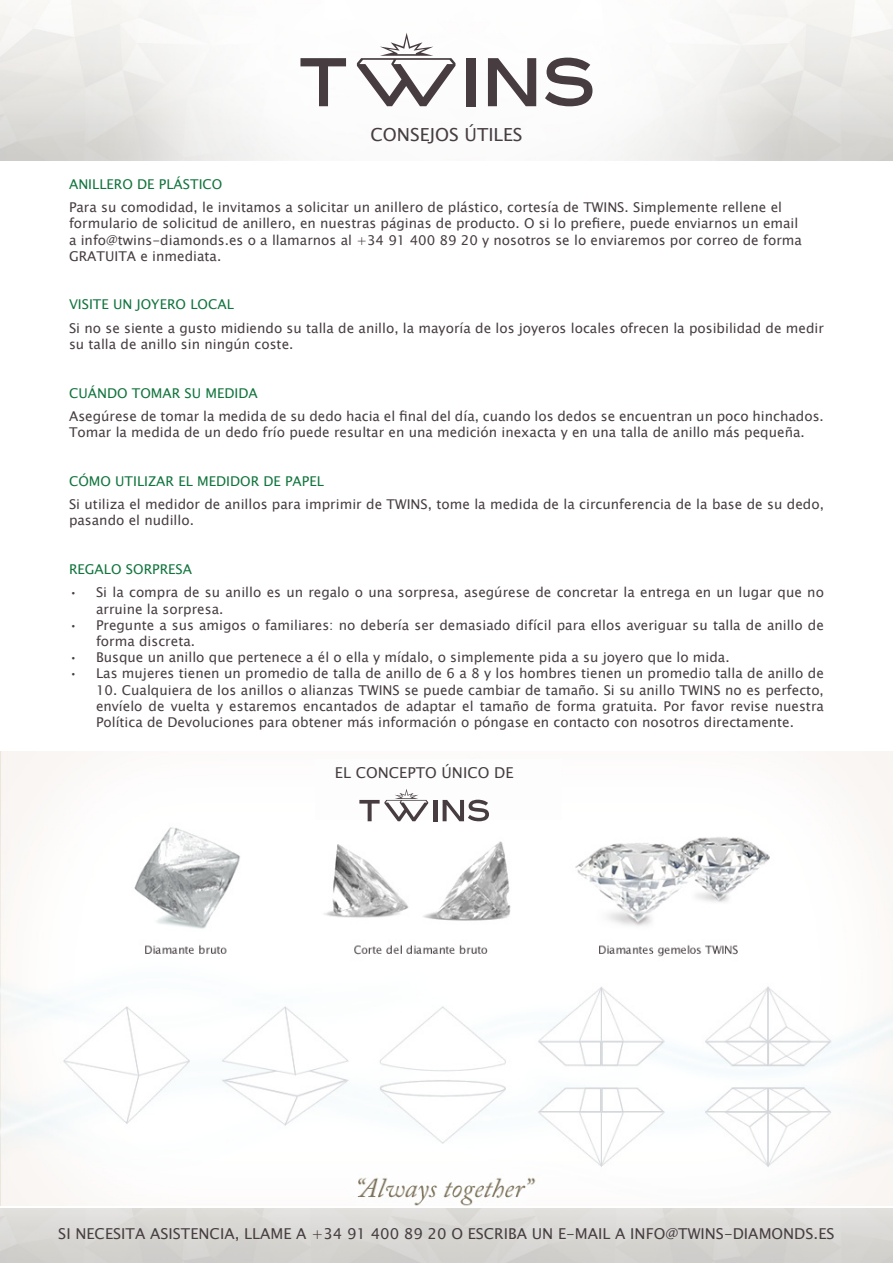
<style>
.page{position:relative;width:893px;height:1263px;background:#fff}
.page>*{position:absolute;margin:0;border:0;box-sizing:border-box;transform-origin:0 0}
.t1{font:18px "Lucida Sans Unicode";color:#473e42}
.t2{font:15px "Lucida Sans Unicode";color:#473e42}
.t3{font:13.5px/16.2px "Lucida Sans Unicode";color:#473e42}
.t4{font:13.5px "Lucida Sans Unicode";color:#11743d}
</style>
<div class="page">
<img style="left:0;top:0;width:893px;height:160px">
<svg style="left:300px;top:58px;width:46px;height:48px"></svg>
<div style="left:466px;top:58px;width:9px;height:48px;background:#473d41"></div>
<svg style="left:545px;top:58px;width:47px;height:48px"></svg>
<svg style="left:488px;top:58px;width:48px;height:48px"></svg>
<svg style="left:357px;top:33px;width:98px;height:73px"></svg>
<img style="left:0;top:752px;width:893px;height:454px">
<div style="left:315px;top:759px;width:247px;height:61px;background:#fdfdfd"></div>
<hr style="left:433px;top:800px;width:4px;height:21px;background:#473d41">
<svg style="left:443px;top:800px;width:46px;height:21px"></svg>
<svg style="left:359px;top:789px;width:69px;height:32px"></svg>
<p class="t1" style="left:370px;top:121px;width:154px">CONSEJOS ÚTILES</p>
<p class="t4" style="left:69px;top:173px;width:155px">ANILLERO DE PLÁSTICO</p>
<p class="t3" style="left:69px;top:199px;width:734px">Para su comodidad, le invitamos a solicitar un anillero de plástico, cortesía de TWINS. Simplemente rellene el formulario de solicitud de anillero, en nuestras páginas de producto. O si lo prefiere, puede enviarnos un email a info@twins-diamonds.es o a llamarnos al +34 91 400 89 20 y nosotros se lo enviaremos por correo de forma GRATUITA e inmediata.</p>
<p class="t4" style="left:69px;top:294px;width:166px">VISITE UN JOYERO LOCAL</p>
<p class="t3" style="left:69px;top:320px;width:756px">Si no se siente a gusto midiendo su talla de anillo, la mayoría de los joyeros locales ofrecen la posibilidad de medir su talla de anillo sin ningún coste.</p>
<p class="t4" style="left:69px;top:382px;width:190px">CUÁNDO TOMAR SU MEDIDA</p>
<p class="t3" style="left:69px;top:408px;width:756px">Asegúrese de tomar la medida de su dedo hacia el final del día, cuando los dedos se encuentran un poco hinchados.<br>Tomar la medida de un dedo frío puede resultar en una medición inexacta y en una talla de anillo más pequeña.</p>
<p class="t4" style="left:69px;top:470px;width:256px">CÓMO UTILIZAR EL MEDIDOR DE PAPEL</p>
<p class="t3" style="left:69px;top:496px;width:756px">Si utiliza el medidor de anillos para imprimir de TWINS, tome la medida de la circunferencia de la base de su dedo, pasando el nudillo.</p>
<p class="t4" style="left:69px;top:559px;width:125px">REGALO SORPRESA</p>
<p class="t3" style="left:96px;top:585px;width:729px;text-indent:-27px">• Si la compra de su anillo es un regalo o una sorpresa, asegúrese de concretar la entrega en un lugar que no arruine la sorpresa.</p>
<p class="t3" style="left:96px;top:617px;width:729px;text-indent:-27px">• Pregunte a sus amigos o familiares: no debería ser demasiado difícil para ellos averiguar su talla de anillo de forma discreta.</p>
<p class="t3" style="left:69px;top:649px;width:662px">• Busque un anillo que pertenece a él o ella y mídalo, o simplemente pida a su joyero que lo mida.</p>
<p class="t3" style="left:69px;top:666px;width:756px">• Las mujeres tienen un promedio de talla de anillo de 6 a 8 y los hombres tienen un promedio talla de anillo de</p>
<p class="t3" style="left:96px;top:682px;width:729px;text-align:justify">10. Cualquiera de los anillos o alianzas TWINS se puede cambiar de tamaño. Si su anillo TWINS no es perfecto, envíelo de vuelta y estaremos encantados de adaptar el tamaño de forma gratuita. Por favor revise nuestra Política de Devoluciones para obtener más información o póngase en contacto con nosotros directamente.</p>
<p class="t2" style="left:335px;top:761px;width:180px">EL CONCEPTO ÚNICO DE</p>
<p class="t2" style="left:58px;top:1221px;width:778px">SI NECESITA ASISTENCIA, LLAME A +34 91 400 89 20 O ESCRIBA UN E-MAIL A INFO@TWINS-DIAMONDS.ES</p>
</div>
